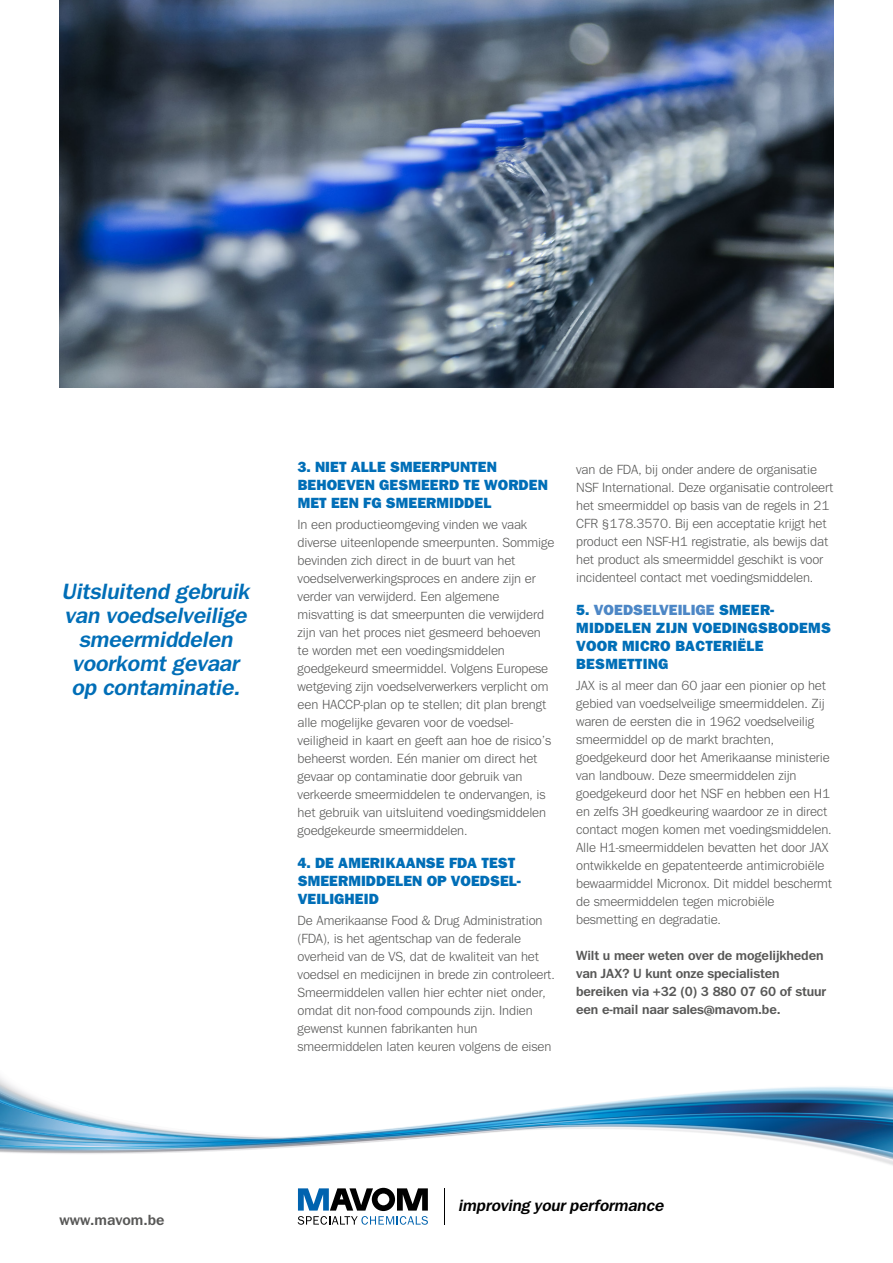
<style>
.page{position:relative;width:893px;height:1263px;background:#fff}
.page>*{position:absolute;margin:0;border:0;box-sizing:border-box;transform-origin:0 0}
.t1{font:italic 700 22.5px/24px "Tee Franklin";letter-spacing:-.01em;color:#006eb7;text-align:center}
.t2{font:italic 700 16.5px "Tee Franklin";color:#000}
.t3{font:800 15px/18px "Tee Franklin";letter-spacing:.005em;color:#006eb7}
.t4{font:700 15px "Tee Franklin";color:#575756}
.t5{font:13.5px/18px "Tee Franklin";letter-spacing:-.01em;color:#575756}
.t6{font:700 13.5px/18px "Tee Franklin";letter-spacing:-.01em;color:#575756}
.s1{color:#4d87c6}
</style>
<div class="page">
<img style="left:60px;top:0;width:773px;height:387px">
<img style="left:0;top:1077px;width:893px;height:111px">
<svg style="left:298px;top:1188px;width:130px;height:37px"></svg>
<hr style="left:444px;top:1188px;width:1px;height:36px;background:#000">
<h1 class="t1" style="left:63px;top:579px;width:190px">Uitsluitend gebruik van voedselveilige smeermiddelen voorkomt gevaar op contaminatie.</h1>
<p class="t3" style="left:298px;top:458px;width:252px">3. NIET ALLE SMEERPUNTEN<br>BEHOEVEN GESMEERD TE WORDEN<br>MET EEN FG SMEERMIDDEL</p>
<p class="t5" style="left:298px;top:515px;width:258px">In een productieomgeving vinden we vaak diverse uiteenlopende smeerpunten. Sommige bevinden zich direct in de buurt van het voedselverwerkingsproces en andere zijn er verder van verwijderd. Een algemene misvatting is dat smeerpunten die verwijderd zijn van het proces niet gesmeerd behoeven te worden met een voedingsmiddelen goedgekeurd smeermiddel. Volgens Europese wetgeving zijn voedselverwerkers verplicht om een HACCP-plan op te stellen; dit plan brengt alle mogelijke gevaren voor de voedsel&shy;veiligheid in kaart en geeft aan hoe de risico’s beheerst worden. Eén manier om direct het gevaar op contaminatie door gebruik van verkeerde smeermiddelen te ondervangen, is het gebruik van uitsluitend voedingsmiddelen goedgekeurde smeermiddelen.</p>
<p class="t3" style="left:298px;top:854px;width:225px">4. DE AMERIKAANSE FDA TEST<br>SMEERMIDDELEN OP VOEDSEL-<br>VEILIGHEID</p>
<p class="t5" style="left:298px;top:911px;width:259px">De Amerikaanse Food &amp; Drug Administration (FDA), is het agentschap van de federale overheid van de VS, dat de kwaliteit van het voedsel en medicijnen in brede zin controleert.<br>Smeermiddelen vallen hier echter niet onder, omdat dit non-food compounds zijn. Indien gewenst kunnen fabrikanten hun smeermiddelen laten keuren volgens de eisen</p>
<p class="t5" style="left:576px;top:460px;width:259px">van de FDA, bij onder andere de organisatie NSF International. Deze organisatie controleert het smeermiddel op basis van de regels in 21<br>CFR §178.3570. Bij een acceptatie krijgt het product een NSF-H1 registratie, als bewijs dat het product als smeermiddel geschikt is voor incidenteel contact met voedingsmiddelen.</p>
<p class="t3" style="left:576px;top:600px;width:256px">5. <span class="s1">VOEDSELVEILIGE</span> SMEER-<br>MIDDELEN ZIJN VOEDINGSBODEMS<br>VOOR MICRO BACTERIËLE<br>BESMETTING</p>
<p class="t5" style="left:576px;top:676px;width:258px">JAX is al meer dan 60 jaar een pionier op het gebied van voedselveilige smeermiddelen. Zij waren de eersten die in 1962 voedselveilig smeermiddel op de markt brachten, goedgekeurd door het Amerikaanse ministerie van landbouw. Deze smeermiddelen zijn goedgekeurd door het NSF en hebben een H1 en zelfs 3H goedkeuring waardoor ze in direct contact mogen komen met voedingsmiddelen.<br>Alle H1-smeermiddelen bevatten het door JAX ontwikkelde en gepatenteerde antimicrobiële bewaarmiddel Micronox. Dit middel beschermt de smeermiddelen tegen microbiële besmetting en degradatie.</p>
<p class="t6" style="left:576px;top:946px;width:252px">Wilt u meer weten over de mogelijkheden van JAX? U kunt onze specialisten bereiken via +32 (0) 3 880 07 60 of stuur een e-mail naar sales@mavom.be.</p>
<p class="t4" style="left:60px;top:1211px;width:106px">www.mavom.be</p>
<p class="t2" style="left:459px;top:1195px;width:207px">improving your performance</p>
</div>
